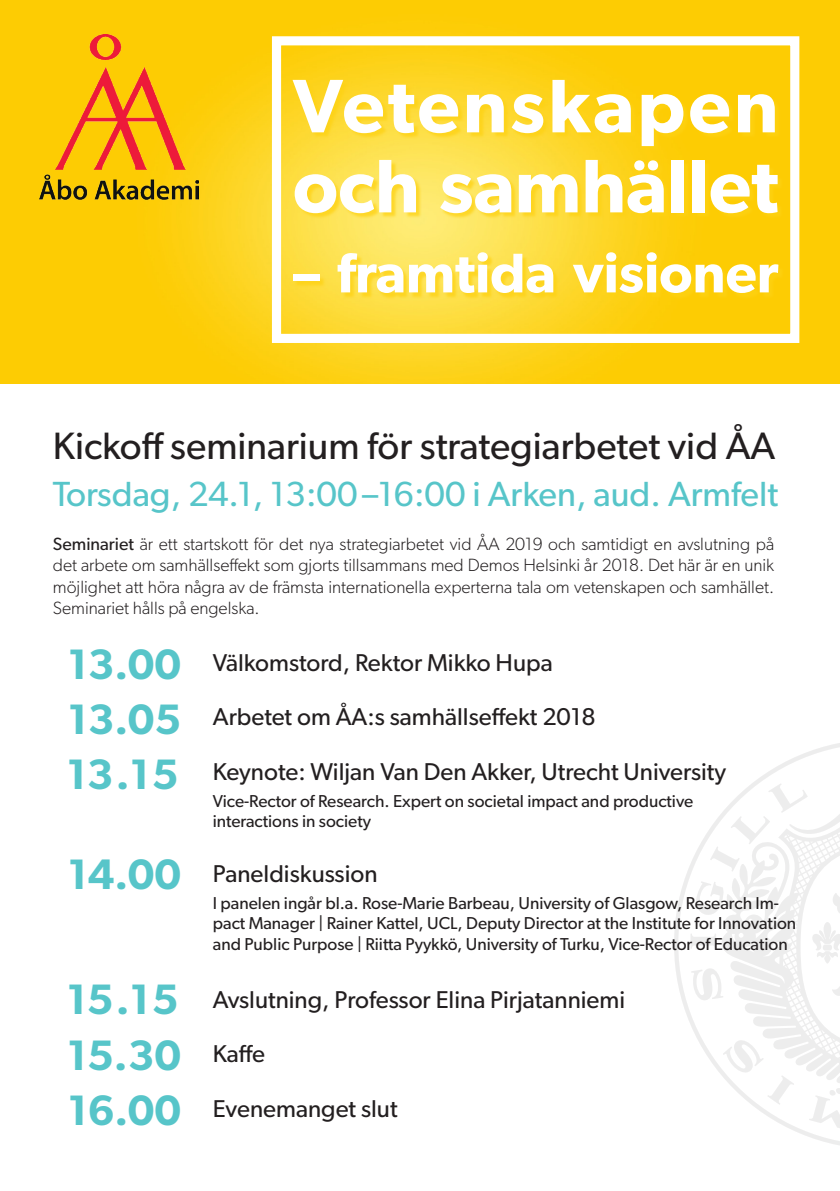
<style>
.page{position:relative;width:840px;height:1191px;background:#fff}
.page>*{position:absolute;margin:0;border:0;box-sizing:border-box;transform-origin:0 0}
.t1{font:600 76px/80px "Gibson";color:#fff}
.t2{font:600 56px "Gibson";color:#fff}
.t3{font:600 42.6px "Gibson";color:#57c5c9}
.t4{font:38.2px "Gibson";color:#231f20}
.t5{font:35px "Gibson";color:#57c5c9}
.t6{font:24.4px "Gibson";color:#231f20}
.t7{font:300 17.8px/21.4px "Gibson";color:#231f20;text-align:justify}
.t8{font:17.2px/20.8px "Gibson";color:#231f20}
.s1{font-weight:400}
</style>
<div class="page">
<img style="left:0;top:0;width:839px;height:384px">
<div style="left:293px;top:81px;width:491px;height:219px;background:#fed213;opacity:.75"></div>
<div style="left:272px;top:36px;width:526px;height:307px;border:9px solid #fff"></div>
<img style="left:39px;top:34px;width:159px;height:168px">
<svg style="left:674px;top:743px;width:165px;height:402px"></svg>
<p class="t1" style="left:293px;top:64px;width:487px">Vetenskapen och samhället</p>
<p class="t2" style="left:293px;top:239px;width:487px">– framtida visioner</p>
<p class="t4" style="left:53px;top:422px;width:723px">Kickoff seminarium för strategiarbetet vid ÅA</p>
<p class="t5" style="left:53px;top:473px;width:726px">Torsdag, 24.1, 13:00–16:00 i Arken, aud. Armfelt</p>
<p class="t7" style="left:53px;top:533px;width:722px"><span class="s1">Seminariet</span> är ett startskott för det nya strategiarbetet vid ÅA 2019 och samtidigt en avslutning på det arbete om samhällseffekt som gjorts tillsammans med Demos Helsinki år 2018. Det här är en unik möjlighet att höra några av de främsta internationella experterna tala om vetenskapen och samhället.<br>Seminariet hålls på engelska.</p>
<p class="t3" style="left:68px;top:638px;width:115px">13.00</p>
<p class="t3" style="left:68px;top:693px;width:115px">13.05</p>
<p class="t3" style="left:67px;top:748px;width:113px">13.15</p>
<p class="t3" style="left:68px;top:849px;width:115px">14.00</p>
<p class="t3" style="left:67px;top:973px;width:113px">15.15</p>
<p class="t3" style="left:67px;top:1029px;width:115px">15.30</p>
<p class="t3" style="left:68px;top:1084px;width:115px">16.00</p>
<p class="t6" style="left:213px;top:647px;width:341px">Välkomstord, Rektor Mikko Hupa</p>
<p class="t6" style="left:213px;top:702px;width:384px">Arbetet om ÅA:s samhällseffekt 2018</p>
<p class="t6" style="left:213px;top:757px;width:514px">Keynote: Wiljan Van Den Akker, Utrecht University</p>
<p class="t8" style="left:213px;top:790px;width:481px">Vice-Rector of Research. Expert on societal impact and productive interactions in society</p>
<p class="t6" style="left:213px;top:859px;width:166px">Paneldiskussion</p>
<p class="t8" style="left:213px;top:892px;width:584px">I panelen ingår bl.a. Rose-Marie Barbeau, University of Glasgow, Research Im&shy;pact Manager | Rainer Kattel, UCL, Deputy Director at the Institute for Innovation and Public Purpose | Riitta Pyykkö, University of Turku, Vice-Rector of Education</p>
<p class="t6" style="left:213px;top:984px;width:413px">Avslutning, Professor Elina Pirjatanniemi</p>
<p class="t6" style="left:213px;top:1039px;width:54px">Kaffe</p>
<p class="t6" style="left:213px;top:1094px;width:186px">Evenemanget slut</p>
</div>
